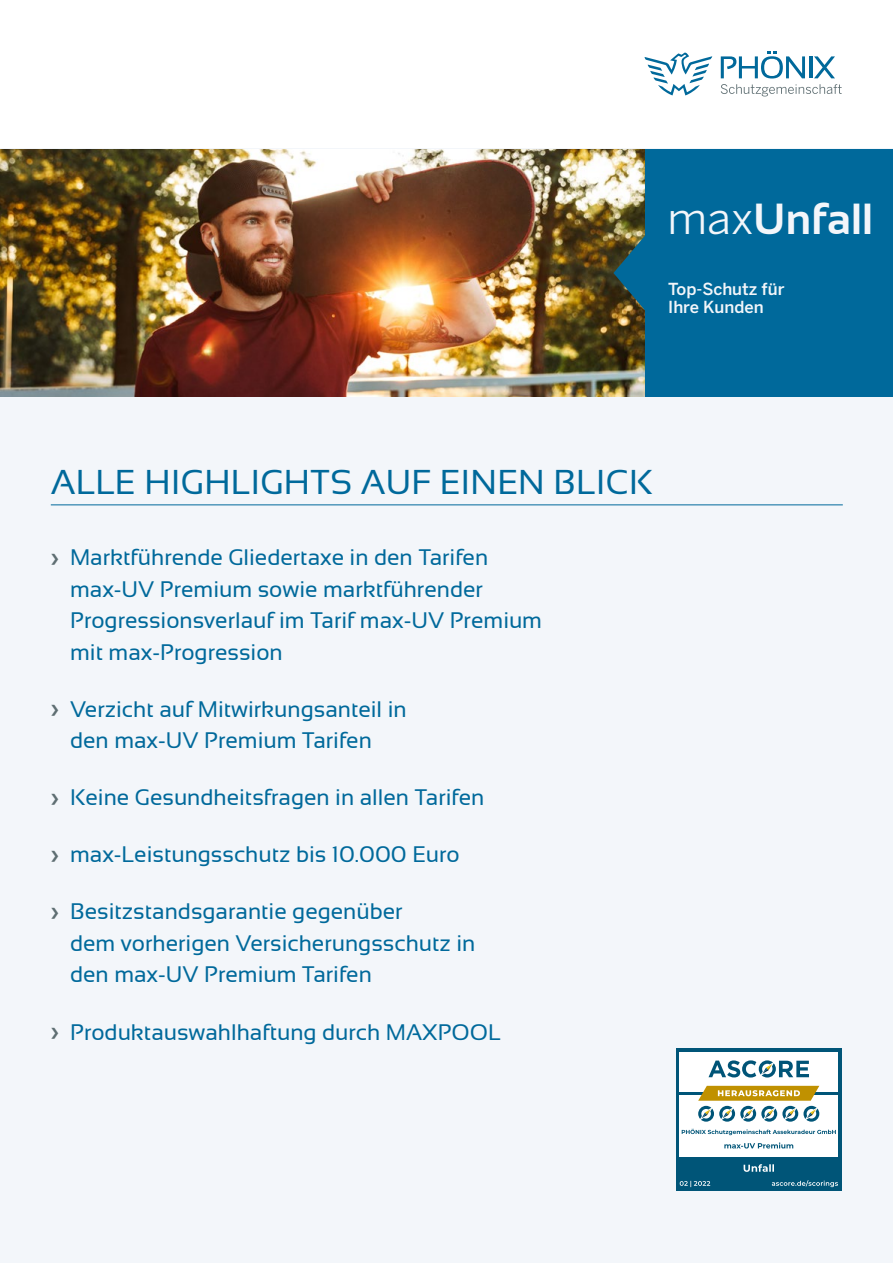
<style>
.page{position:relative;width:893px;height:1263px;background:#fff}
.page>*{position:absolute;margin:0;border:0;box-sizing:border-box;transform-origin:0 0}
.t1{font:700 43.5px "Sansation";color:#f3f6fa}
.t2{font:34.5px "Sansation";letter-spacing:.005em;color:#00699b}
.t3{font:22.5px/31.5px "Sansation";color:#00699b}
.t4{font:500 16.5px/18px "Benton Sans";color:#f3f6fa}
.s1{font-family:"Benton Sans";font-weight:400}
.s2{font-size:30px;color:#5e6e72}
</style>
<div class="page">
<div style="left:0;top:149px;width:893px;height:1114px;background:#f3f6fa"></div>
<svg style="left:644px;top:52px;width:68px;height:43px"></svg>
<svg style="left:721px;top:51px;width:121px;height:45px"></svg>
<img style="left:0;top:149px;width:646px;height:247px">
<hr style="left:51px;top:504px;width:792px;height:1px;background:#00699b">
<svg style="left:613px;top:233px;width:33px;height:80px;background:#315a5c"></svg>
<div style="left:646px;top:149px;width:247px;height:247px;background:#00699b"></div>
<div style="left:676px;top:1048px;width:166px;height:143px;background:#005578"></div>
<div style="left:679px;top:1052px;width:159px;height:39px;background:#fff"></div>
<div style="left:679px;top:1095px;width:159px;height:62px;background:#fff"></div>
<svg style="left:708px;top:1060px;width:101px;height:17px"></svg>
<svg style="left:698px;top:1086px;width:121px;height:36px"></svg>
<svg style="left:744px;top:1164px;width:30px;height:8px"></svg>
<svg style="left:682px;top:1129px;width:154px;height:6px"></svg>
<svg style="left:680px;top:1181px;width:30px;height:6px"></svg>
<svg style="left:772px;top:1180px;width:66px;height:7px"></svg>
<svg style="left:724px;top:1142px;width:69px;height:6px"></svg>
<h1 class="t1" style="left:667px;top:195px;width:207px"><span class="s1">max</span>Unfall</h1>
<p class="t4" style="left:668px;top:280px;width:118px">Top-Schutz für<br>Ihre Kunden</p>
<h2 class="t2" style="left:51px;top:463px;width:603px">ALLE HIGHLIGHTS AUF EINEN BLICK</h2>
<p class="t3" style="left:70px;top:542px;width:473px;text-indent:-19px"><span class="s2">›</span> Marktführende Gliedertaxe in den Tarifen max-UV Premium sowie marktführender Progressionsverlauf im Tarif max-UV Premium mit max-Progression</p>
<p class="t3" style="left:70px;top:693px;width:338px;text-indent:-19px"><span class="s2">›</span> Verzicht auf Mitwirkungsanteil in den max-UV Premium Tarifen</p>
<p class="t3" style="left:51px;top:782px;width:435px"><span class="s2">›</span> Keine Gesundheitsfragen in allen Tarifen</p>
<p class="t3" style="left:51px;top:839px;width:410px"><span class="s2">›</span> max-Leistungsschutz bis 10.000 Euro</p>
<p class="t3" style="left:70px;top:896px;width:407px;text-indent:-19px"><span class="s2">›</span> Besitzstandsgarantie gegenüber<br>dem vorherigen Versicherungsschutz in den max-UV Premium Tarifen</p>
<p class="t3" style="left:51px;top:1016px;width:451px"><span class="s2">›</span> Produktauswahlhaftung durch MAXPOOL</p>
</div>
